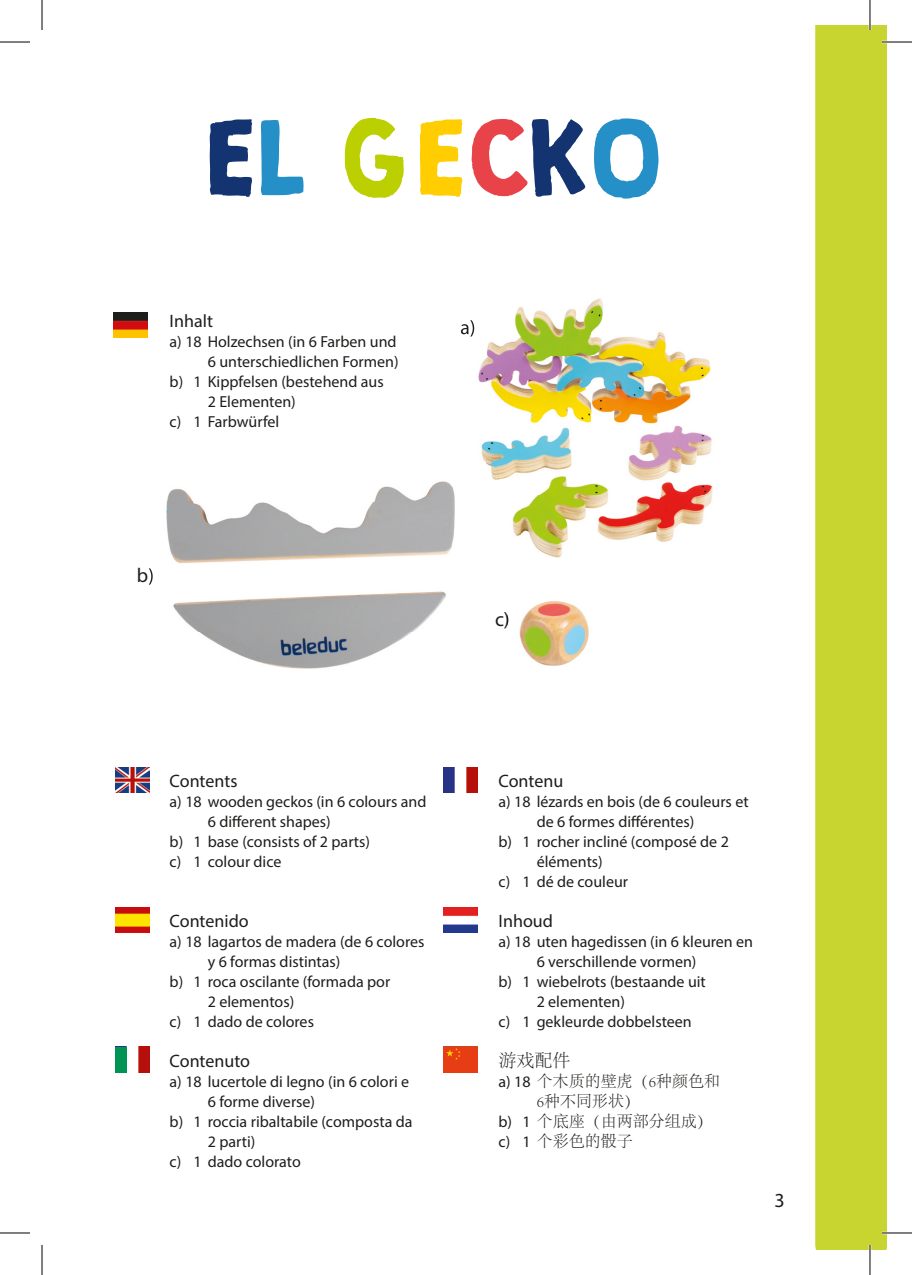
<style>
.page{position:relative;width:912px;height:1275px;background:#fff}
.page>*{position:absolute;margin:0;border:0;box-sizing:border-box;transform-origin:0 0}
.t1{font:96px "Granstander Clean";color:#133371}
.t2{font:20px "Myriad Pro";color:#1d1d1b}
.t3{font:18px "Myriad Pro";color:#1d1d1b}
.t4{font:300 18px "Adobe Song Std";color:#1d1d1b}
.t5{font:16px "Myriad Pro";color:#1d1d1b}
.t6{font:300 16px "Adobe Song Std";color:#1d1d1b}
.s1{color:#258fc7}
.s2{color:#bccf00}
.s3{color:#ffcd00}
.s4{color:#e9434a}
.s5{font-family:"Myriad Pro";font-weight:400}
</style>
<div class="page">
<div style="left:815px;top:25px;width:72px;height:1225px;background:#c8d530"></div>
<img style="left:116px;top:767px;width:34px;height:25px">
<img style="left:443px;top:767px;width:34px;height:25px">
<img style="left:116px;top:907px;width:34px;height:25px">
<img style="left:443px;top:907px;width:34px;height:25px">
<img style="left:138px;top:1046px;width:12px;height:26px">
<div style="left:116px;top:1046px;width:11px;height:26px;background:#009454"></div>
<div style="left:443px;top:1046px;width:34px;height:26px;background:#e73d14"></div>
<svg style="left:446px;top:1048px;width:14px;height:12px"></svg>
<img style="left:114px;top:312px;width:34px;height:26px">
<img style="left:519px;top:601px;width:70px;height:65px">
<img style="left:166px;top:481px;width:286px;height:21px">
<img style="left:149px;top:502px;width:303px;height:167px">
<img style="left:149px;top:568px;width:4px;height:16px">
<img style="left:460px;top:298px;width:253px;height:197px">
<img style="left:512px;top:495px;width:200px;height:63px">
<img style="left:461px;top:320px;width:13px;height:16px">
<img style="left:452px;top:437px;width:33px;height:107px">
<hr style="left:882px;top:41px;width:30px;height:2px;background:#fff">
<hr style="left:882px;top:1231px;width:30px;height:3px;background:#fff">
<hr style="left:868px;top:0;width:3px;height:30px;background:#fff">
<hr style="left:868px;top:1245px;width:3px;height:30px;background:#fff">
<hr style="left:0;top:42px;width:30px;height:1px;background:#000">
<hr style="left:882px;top:42px;width:30px;height:1px;background:#000">
<hr style="left:0;top:1232px;width:30px;height:1px;background:#000">
<hr style="left:882px;top:1232px;width:30px;height:1px;background:#000">
<hr style="left:42px;top:0;width:1px;height:30px;background:#000">
<hr style="left:42px;top:1245px;width:1px;height:30px;background:#000">
<hr style="left:869px;top:0;width:1px;height:30px;background:#000">
<hr style="left:869px;top:1245px;width:1px;height:30px;background:#000">
<h1 class="t1" style="left:207px;top:106px;width:460px">E<span class="s1">L</span> <span class="s2">G</span><span class="s3">E</span><span class="s4">C</span>K<span class="s1">O</span></h1>
<p class="t3" style="left:170px;top:310px;width:45px">Inhalt</p>
<p class="t5" style="left:170px;top:332px;width:228px">a) 18 Holzechsen (in 6 Farben und</p>
<p class="t5" style="left:208px;top:352px;width:192px">6 unterschiedlichen Formen)</p>
<p class="t5" style="left:170px;top:372px;width:216px">b) 1 Kippfelsen (bestehend aus</p>
<p class="t5" style="left:208px;top:392px;width:90px">2 Elementen)</p>
<p class="t5" style="left:170px;top:412px;width:111px">c) 1 Farbwürfel</p>
<p class="t2" style="left:137px;top:563px;width:18px">b)</p>
<p class="t2" style="left:495px;top:607px;width:16px">c)</p>
<p class="t3" style="left:170px;top:770px;width:69px">Contents</p>
<p class="t5" style="left:170px;top:792px;width:258px">a) 18 wooden geckos (in 6 colours and</p>
<p class="t5" style="left:208px;top:812px;width:125px">6 different shapes)</p>
<p class="t5" style="left:170px;top:832px;width:202px">b) 1 base (consists of 2 parts)</p>
<p class="t5" style="left:170px;top:852px;width:113px">c) 1 colour dice</p>
<p class="t3" style="left:170px;top:910px;width:81px">Contenido</p>
<p class="t5" style="left:170px;top:932px;width:256px">a) 18 lagartos de madera (de 6 colores</p>
<p class="t5" style="left:208px;top:952px;width:134px">y 6 formas distintas)</p>
<p class="t5" style="left:170px;top:972px;width:222px">b) 1 roca oscilante (formada por</p>
<p class="t5" style="left:208px;top:992px;width:88px">2 elementos)</p>
<p class="t5" style="left:170px;top:1012px;width:146px">c) 1 dado de colores</p>
<p class="t3" style="left:170px;top:1050px;width:82px">Contenuto</p>
<p class="t5" style="left:170px;top:1072px;width:241px">a) 18 lucertole di legno (in 6 colori e</p>
<p class="t5" style="left:208px;top:1092px;width:109px">6 forme diverse)</p>
<p class="t5" style="left:170px;top:1112px;width:244px">b) 1 roccia ribaltabile (composta da</p>
<p class="t5" style="left:208px;top:1132px;width:49px">2 parti)</p>
<p class="t5" style="left:170px;top:1152px;width:133px">c) 1 dado colorato</p>
<p class="t3" style="left:498px;top:770px;width:66px">Contenu</p>
<p class="t5" style="left:498px;top:792px;width:252px">a) 18 lézards en bois (de 6 couleurs et</p>
<p class="t5" style="left:537px;top:812px;width:159px">de 6 formes différentes)</p>
<p class="t5" style="left:498px;top:832px;width:232px">b) 1 rocher incliné (composé de 2</p>
<p class="t5" style="left:537px;top:852px;width:68px">éléments)</p>
<p class="t5" style="left:498px;top:872px;width:131px">c) 1 dé de couleur</p>
<p class="t3" style="left:498px;top:910px;width:56px">Inhoud</p>
<p class="t5" style="left:498px;top:932px;width:256px">a) 18 uten hagedissen (in 6 kleuren en</p>
<p class="t5" style="left:537px;top:952px;width:161px">6 verschillende vormen)</p>
<p class="t5" style="left:498px;top:972px;width:209px">b) 1 wiebelrots (bestaande uit</p>
<p class="t5" style="left:537px;top:992px;width:90px">2 elementen)</p>
<p class="t5" style="left:498px;top:1012px;width:195px">c) 1 gekleurde dobbelsteen</p>
<p class="t4" style="left:498px;top:1051px;width:73px">游戏配件</p>
<p class="t6" style="left:498px;top:1073px;width:223px"><span class="s5">a) 18</span> 个木质的壁虎（6种颜色和</p>
<p class="t6" style="left:537px;top:1093px;width:105px">6种不同形状）</p>
<p class="t6" style="left:498px;top:1113px;width:216px"><span class="s5">b) 1</span> 个底座（由两部分组成）</p>
<p class="t6" style="left:498px;top:1133px;width:136px"><span class="s5">c) 1</span> 个彩色的骰子</p>
<p class="t2" style="left:774px;top:1188px;width:12px">3</p>
</div>
